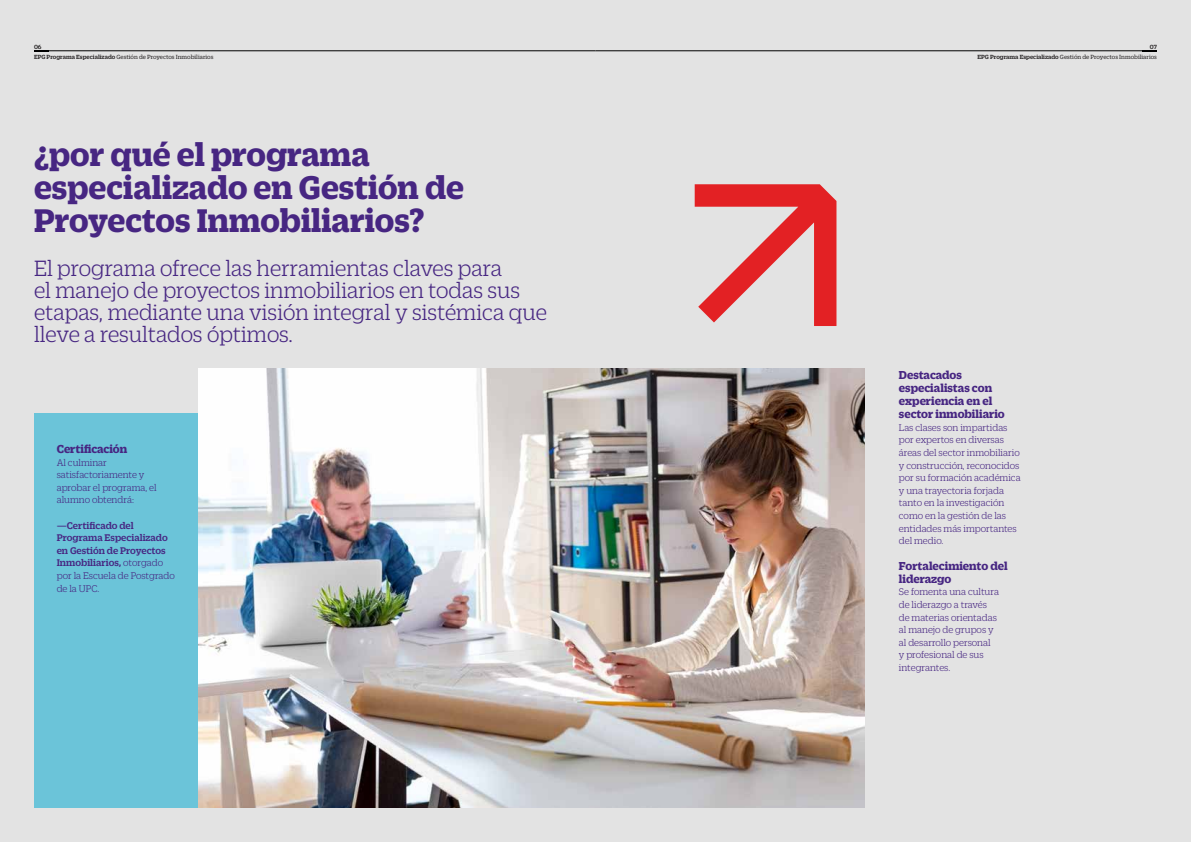
<style>
.page{position:relative;width:1191px;height:842px;background:#e3e3e3}
.page>*{position:absolute;margin:0;border:0;box-sizing:border-box;transform-origin:0 0}
.t1{font:700 35.5px/33px "Zizou Slab";color:#472682}
.t2{font:300 24px/22px "Zizou Slab";color:#472682}
.t3{font:700 12.5px/13px "Zizou Slab";color:#472682}
.t4{font:300 10.5px/12.6px "Zizou Slab";color:#472682}
.t5{font:500 10.5px/12.6px "Zizou Slab";color:#472682}
.t6{font:6.5px "Zizou Slab";color:#221f20}
.t7{font:500 6.5px "Zizou Slab";color:#221f20}
.s1{font-weight:500}
.s2{font-weight:300}
</style>
<div class="page">
<hr style="left:34px;top:51px;width:561px;height:1px;background:#000">
<hr style="left:595px;top:51px;width:562px;height:1px;background:#000">
<div style="left:34px;top:414px;width:165px;height:394px;background:#6bc4d9"></div>
<img style="left:198px;top:369px;width:667px;height:439px">
<svg style="left:694px;top:184px;width:142px;height:142px"></svg>
<p class="t7" style="left:34px;top:43px;width:9px">06</p>
<p class="t7" style="left:1149px;top:43px;width:9px">07</p>
<p class="t6" style="left:34px;top:52px;width:181px"><span class="s1">EPG Programa Especializado</span> Gestión de Proyectos Inmobiliarios</p>
<p class="t6" style="left:977px;top:52px;width:181px"><span class="s1">EPG Programa Especializado</span> Gestión de Proyectos Inmobiliarios</p>
<h1 class="t1" style="left:34px;top:135px;width:431px">¿por qué el programa especializado en Gestión de<br>Proyectos Inmobiliarios?</h1>
<h2 class="t2" style="left:34px;top:256px;width:514px">El programa ofrece las herramientas claves para<br>el manejo de proyectos inmobiliarios en todas sus etapas, mediante una visión integral y sistémica que lleve a resultados óptimos.</h2>
<p class="t3" style="left:57px;top:441px;width:72px">Certificación</p>
<p class="t4" style="left:57px;top:455px;width:101px">Al culminar satisfactoriamente y aprobar el programa, el alumno obtendrá:</p>
<p class="t5" style="left:57px;top:518px;width:120px">—Certificado del<br>Programa Especializado en Gestión de Proyectos<br>Inmobiliarios, <span class="s2">otorgado por la Escuela de Postgrado de la UPC.</span></p>
<p class="t3" style="left:899px;top:368px;width:107px">Destacados especialistas con experiencia en el sector inmobiliario</p>
<p class="t4" style="left:899px;top:420px;width:123px">Las clases son impartidas por expertos en diversas áreas del sector inmobiliario y construcción, reconocidos por su formación académica y una trayectoria forjada tanto en la investigación como en la gestión de las entidades más importantes del medio.</p>
<p class="t3" style="left:899px;top:558px;width:110px">Fortalecimiento del liderazgo</p>
<p class="t4" style="left:899px;top:585px;width:102px">Se fomenta una cultura de liderazgo a través de materias orientadas al manejo de grupos y al desarrollo personal<br>y profesional de sus integrantes.</p>
</div>
